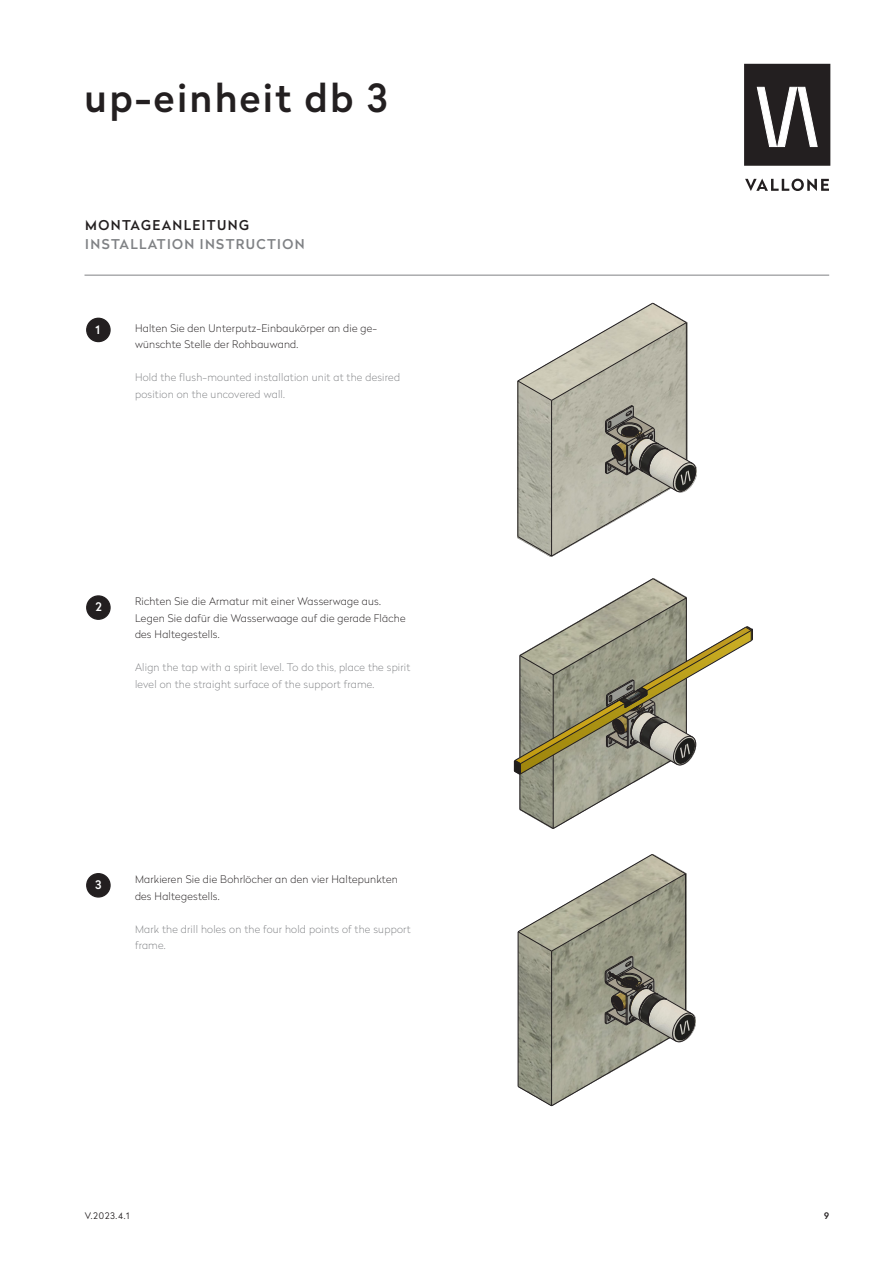
<style>
.page{position:relative;width:893px;height:1263px;background:#fff}
.page>*{position:absolute;margin:0;border:0;box-sizing:border-box;transform-origin:0 0}
.t1{font:500 38.55px "Radikal";letter-spacing:.06em;color:#231f20}
.Überschrift_EN{font:500 13.5px "Radikal";letter-spacing:.1em;color:#808285}
.Überschrift_DE{font:500 13.5px "Radikal";letter-spacing:.1em;color:#231f20}
.t2{font:500 11.85px "Radikal";color:#fff}
.Fließtext_DE{font:100 10.5px/16.5px "Radikal";letter-spacing:.02em;color:#231f20}
.Fließtext_EN{font:100 10.5px/16.5px "Radikal";letter-spacing:.02em;color:#808285}
.t3{font:300 9px "Radikal";color:#231f20}
.t4{font:500 9px "Radikal";color:#231f20}
</style>
<div class="page">
<svg style="left:745px;top:179px;width:84px;height:12px"></svg>
<div style="left:745px;top:65px;width:84px;height:99px;background:#231f20"></div>
<div style="left:744px;top:64px;width:86px;height:102px;border:3px solid #231f20"></div>
<svg style="left:757px;top:87px;width:61px;height:60px"></svg>
<hr style="left:84px;top:275px;width:745px;height:1px;background:#808285">
<svg style="left:514px;top:578px;width:239px;height:251px"></svg>
<svg style="left:517px;top:854px;width:179px;height:252px"></svg>
<svg style="left:517px;top:302px;width:179px;height:255px"></svg>
<div style="left:87px;top:318px;width:23px;height:24px;background:#231f20;border-radius:50%"></div>
<div style="left:86px;top:318px;width:25px;height:24px;border:1px solid #231f20;border-radius:50%"></div>
<div style="left:87px;top:596px;width:23px;height:23px;background:#231f20;border-radius:50%"></div>
<div style="left:86px;top:595px;width:25px;height:25px;border:1px solid #231f20;border-radius:50%"></div>
<div style="left:87px;top:874px;width:23px;height:23px;background:#231f20;border-radius:50%"></div>
<div style="left:86px;top:873px;width:25px;height:24px;border:1px solid #231f20;border-radius:50%"></div>
<h1 class="t1" style="left:84px;top:70px;width:304px">up-einheit db 3</h1>
<p class="Überschrift_DE" style="left:85px;top:215px;width:165px">MONTAGEANLEITUNG</p>
<p class="Überschrift_EN" style="left:85px;top:235px;width:221px">INSTALLATION INSTRUCTION</p>
<p class="t2" style="left:95px;top:322px;width:6px">1</p>
<p class="Fließtext_DE" style="left:135px;top:319px;width:244px">Halten Sie den Unterputz-Einbaukörper an die ge&shy;wünschte Stelle der Rohbauwand.</p>
<p class="Fließtext_EN" style="left:135px;top:369px;width:267px">Hold the flush-mounted installation unit at the desired position on the uncovered wall.</p>
<p class="t2" style="left:96px;top:598px;width:8px">2</p>
<p class="Fließtext_DE" style="left:135px;top:593px;width:272px">Richten Sie die Armatur mit einer Wasserwage aus.<br>Legen Sie dafür die Wasserwaage auf die gerade Fläche des Haltegestells.</p>
<p class="Fließtext_EN" style="left:135px;top:659px;width:277px">Align the tap with a spirit level. To do this, place the spirit level on the straight surface of the support frame.</p>
<p class="t2" style="left:95px;top:876px;width:8px">3</p>
<p class="Fließtext_DE" style="left:135px;top:871px;width:264px">Markieren Sie die Bohrlöcher an den vier Haltepunkten des Haltegestells.</p>
<p class="Fließtext_EN" style="left:135px;top:920px;width:277px">Mark the drill holes on the four hold points of the support frame.</p>
<p class="t3" style="left:85px;top:1209px;width:46px">V.2023.4.1</p>
<p class="t4" style="left:824px;top:1209px;width:6px">9</p>
</div>
